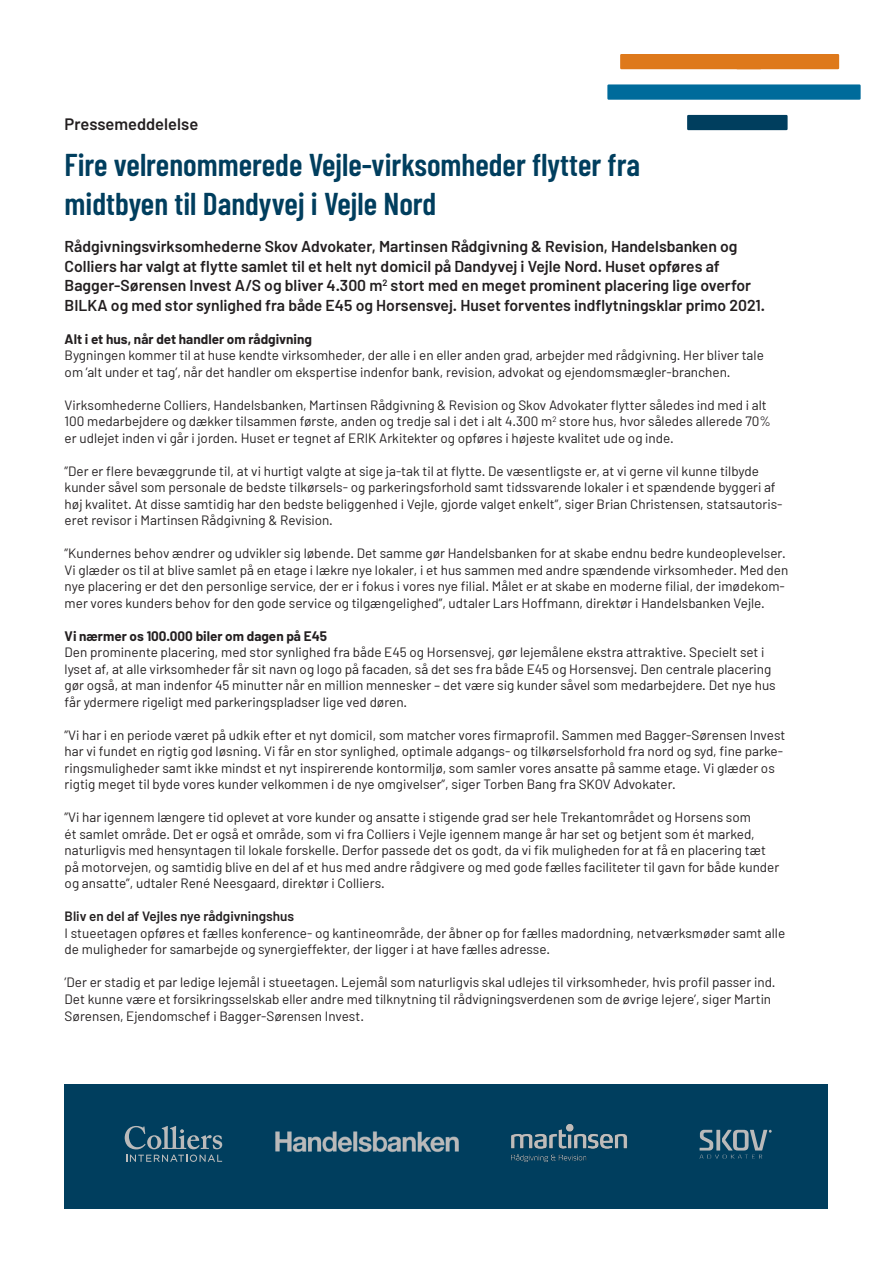
<style>
.page{position:relative;width:893px;height:1263px;background:#fff}
.page>*{position:absolute;margin:0;border:0;box-sizing:border-box;transform-origin:0 0}
.t1{font:600 31.5px/39px "Barlow Condensed";color:#003e5e}
.t2{font:600 16.5px "Barlow";color:#231f20}
.t3{font:600 15.75px/19.5px "Barlow";color:#231f20}
.t4{font:13.5px/16.5px "Barlow";color:#231f20}
.t5{font:700 13.5px "Barlow";color:#231f20}
.t6{font:600 13.5px "Barlow";color:#231f20}
</style>
<div class="page">
<div style="left:65px;top:1084px;width:763px;height:125px;background:#003e5e"></div>
<div style="left:736px;top:54px;width:103px;height:15px;background:#de791b"></div>
<div style="left:687px;top:115px;width:101px;height:15px;background:#003e5e"></div>
<div style="left:607px;top:84px;width:254px;height:16px;background:#006b9b"></div>
<div style="left:620px;top:54px;width:141px;height:15px;background:#de791b"></div>
<svg style="left:125px;top:1126px;width:97px;height:36px"></svg>
<img style="left:275px;top:1131px;width:184px;height:22px">
<svg style="left:700px;top:1130px;width:72px;height:28px"></svg>
<img style="left:511px;top:1123px;width:116px;height:39px">
<p class="t2" style="left:65px;top:114px;width:135px">Pressemeddelelse</p>
<p class="t1" style="left:65px;top:144px;width:577px">Fire velrenommerede Vejle-virksomheder flytter fra midtbyen til Dandyvej i Vejle Nord</p>
<p class="t3" style="left:65px;top:237px;width:702px">Rådgivningsvirksomhederne Skov Advokater, Martinsen Rådgivning &amp; Revision, Handelsbanken og Colliers har valgt at flytte samlet til et helt nyt domicil på Dandyvej i Vejle Nord. Huset opføres af Bagger-Sørensen Invest A/S og bliver 4.300 m<sup>2</sup> stort med en meget prominent placering lige overfor BILKA og med stor synlighed fra både E45 og Horsensvej. Huset forventes indflytningsklar primo 2021.</p>
<p class="t5" style="left:65px;top:331px;width:249px">Alt i et hus, når det handler om rådgivning</p>
<p class="t4" style="left:65px;top:347px;width:701px">Bygningen kommer til at huse kendte virksomheder, der alle i en eller anden grad, arbejder med rådgivning. Her bliver tale om ’alt under et tag’, når det handler om ekspertise indenfor bank, revision, advokat og ejendomsmægler-branchen.</p>
<p class="t4" style="left:65px;top:396px;width:708px">Virksomhederne Colliers, Handelsbanken, Martinsen Rådgivning &amp; Revision og Skov Advokater flytter således ind med i alt<br>100 medarbejdere og dækker tilsammen første, anden og tredje sal i det i alt 4.300 m<sup>2</sup> store hus, hvor således allerede 70% er udlejet inden vi går i jorden. Huset er tegnet af ERIK Arkitekter og opføres i højeste kvalitet ude og inde.</p>
<p class="t4" style="left:65px;top:462px;width:719px">”Der er flere bevæggrunde til, at vi hurtigt valgte at sige ja-tak til at flytte. De væsentligste er, at vi gerne vil kunne tilbyde kunder såvel som personale de bedste tilkørsels- og parkeringsforhold samt tidssvarende lokaler i et spændende byggeri af høj kvalitet. At disse samtidig har den bedste beliggenhed i Vejle, gjorde valget enkelt”, siger Brian Christensen, statsautoris&shy;eret revisor i Martinsen Rådgivning &amp; Revision.</p>
<p class="t4" style="left:65px;top:545px;width:725px">”Kundernes behov ændrer og udvikler sig løbende. Det samme gør Handelsbanken for at skabe endnu bedre kundeoplevelser.<br>Vi glæder os til at blive samlet på en etage i lækre nye lokaler, i et hus sammen med andre spændende virksomheder. Med den nye placering er det den personlige service, der er i fokus i vores nye filial. Målet er at skabe en moderne filial, der imødekom&shy;mer vores kunders behov for den gode service og tilgængelighed”, udtaler Lars Hoffmann, direktør i Handelsbanken Vejle.</p>
<p class="t5" style="left:65px;top:628px;width:264px">Vi nærmer os 100.000 biler om dagen på E45</p>
<p class="t4" style="left:65px;top:644px;width:713px">Den prominente placering, med stor synlighed fra både E45 og Horsensvej, gør lejemålene ekstra attraktive. Specielt set i lyset af, at alle virksomheder får sit navn og logo på facaden, så det ses fra både E45 og Horsensvej. Den centrale placering gør også, at man indenfor 45 minutter når en million mennesker – det være sig kunder såvel som medarbejdere. Det nye hus får ydermere rigeligt med parkeringspladser lige ved døren.</p>
<p class="t4" style="left:65px;top:726px;width:722px">”Vi har i en periode været på udkik efter et nyt domicil, som matcher vores firmaprofil. Sammen med Bagger-Sørensen Invest har vi fundet en rigtig god løsning. Vi får en stor synlighed, optimale adgangs- og tilkørselsforhold fra nord og syd, fine parke&shy;ringsmuligheder samt ikke mindst et nyt inspirerende kontormiljø, som samler vores ansatte på samme etage. Vi glæder os rigtig meget til byde vores kunder velkommen i de nye omgivelser”, siger Torben Bang fra SKOV Advokater.</p>
<p class="t4" style="left:65px;top:809px;width:716px">”Vi har igennem længere tid oplevet at vore kunder og ansatte i stigende grad ser hele Trekantområdet og Horsens som<br>ét samlet område. Det er også et område, som vi fra Colliers i Vejle igennem mange år har set og betjent som ét marked, naturligvis med hensyntagen til lokale forskelle. Derfor passede det os godt, da vi fik muligheden for at få en placering tæt på motorvejen, og samtidig blive en del af et hus med andre rådgivere og med gode fælles faciliteter til gavn for både kunder og ansatte”, udtaler René Neesgaard, direktør i Colliers.</p>
<p class="t6" style="left:65px;top:908px;width:231px">Bliv en del af Vejles nye rådgivningshus</p>
<p class="t4" style="left:65px;top:924px;width:722px">I stueetagen opføres et fælles konference- og kantineområde, der åbner op for fælles madordning, netværksmøder samt alle de muligheder for samarbejde og synergieffekter, der ligger i at have fælles adresse.</p>
<p class="t4" style="left:65px;top:974px;width:712px">’Der er stadig et par ledige lejemål i stueetagen. Lejemål som naturligvis skal udlejes til virksomheder, hvis profil passer ind.<br>Det kunne være et forsikringsselskab eller andre med tilknytning til rådvigningsverdenen som de øvrige lejere’, siger Martin<br>Sørensen, Ejendomschef i Bagger-Sørensen Invest.</p>
</div>
